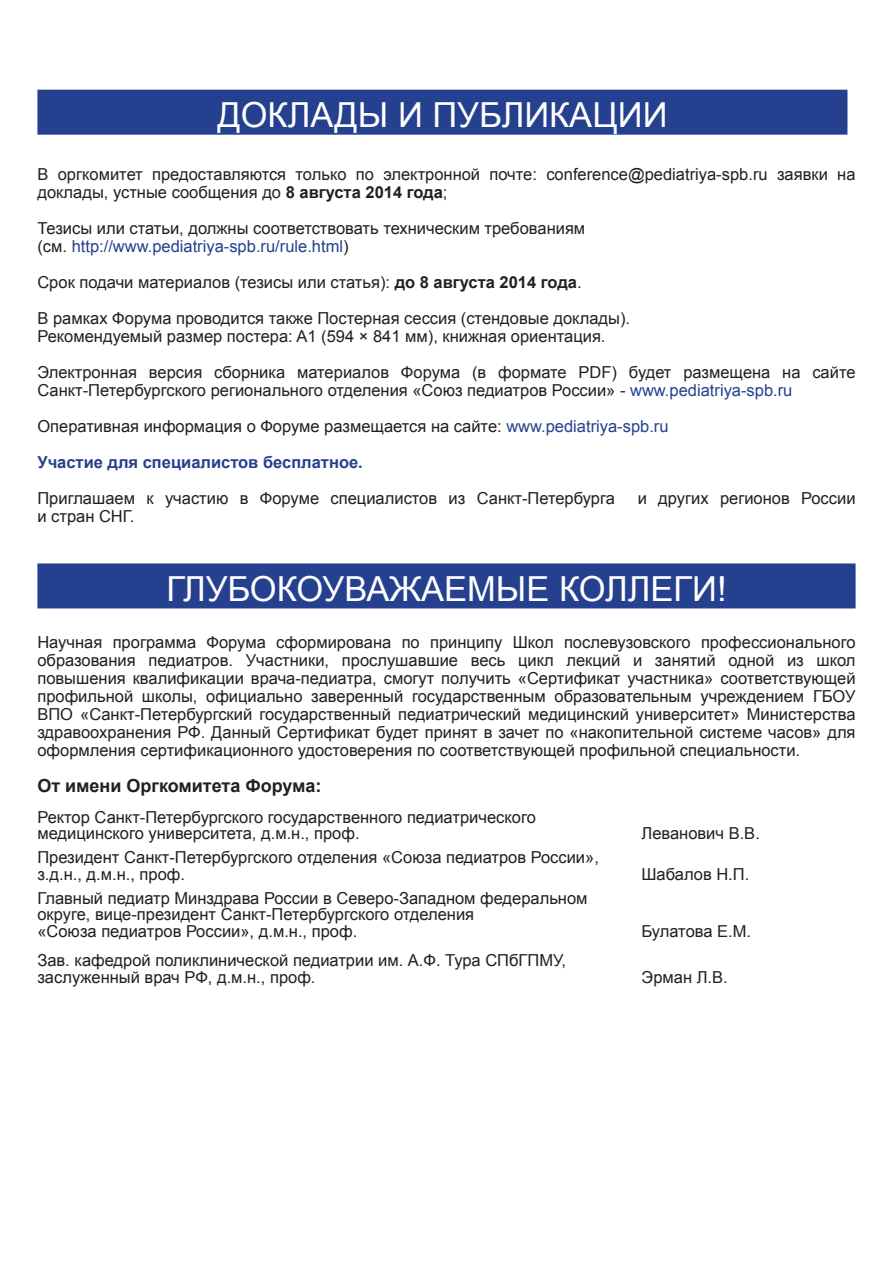
<style>
.page{position:relative;width:893px;height:1263px;background:#fff}
.page>*{position:absolute;margin:0;border:0;box-sizing:border-box;transform-origin:0 0}
.t1{font:34.5px "Arial";color:#fff}
.t2{font:700 18px "Arial";color:#231f20}
.t3{font:16.5px/18px "Arial";color:#231f20}
.s1{font-weight:700}
.s2{color:#25408e}
.s3{font-weight:700;color:#25408e}
</style>
<div class="page">
<div style="left:37px;top:90px;width:810px;height:45px;background:#25408e"></div>
<div style="left:37px;top:563px;width:819px;height:45px;background:#25408e"></div>
<h1 class="t1" style="left:217px;top:96px;width:452px">ДОКЛАДЫ И ПУБЛИКАЦИИ</h1>
<p class="t3" style="left:37px;top:165px;width:820px">В оргкомитет предоставляются только по электронной почте: conference@pediatriya-spb.ru заявки на доклады, устные сообщения до <span class="s1">8 августа 2014 года</span>;</p>
<p class="t3" style="left:37px;top:219px;width:549px">Тезисы или статьи, должны соответствовать техническим требованиям (см. <span class="s2">http://www.pediatriya-spb.ru/rule.html</span>)</p>
<p class="t3" style="left:37px;top:264px;width:594px;line-height:36px">Срок подачи материалов (тезисы или статья): <span class="s1">до 8 августа 2014 года</span>.<br>В рамках Форума проводится также Постерная сессия (стендовые доклады).</p>
<p class="t3" style="left:37px;top:318px;width:820px;line-height:36px">Рекомендуемый размер постера: A1 (594 × 841 мм), книжная ориентация.<br>Электронная версия сборника материалов Форума (в формате PDF) будет размещена на сайте</p>
<p class="t3" style="left:37px;top:372px;width:756px;line-height:36px">Санкт-Петербургского регионального отделения «Союз педиатров России» - <span class="s2">www.pediatriya-spb.ru<br></span>Оперативная информация о Форуме размещается на сайте: <span class="s2">www.pediatriya-spb.ru<br></span><span class="s3">Участие для специалистов бесплатное.</span></p>
<p class="t3" style="left:37px;top:489px;width:579px">Приглашаем к участию в Форуме специалистов из Санкт-Петербурга</p>
<p class="t3" style="left:638px;top:489px;width:219px">и других регионов России</p>
<p class="t3" style="left:37px;top:507px;width:98px">и стран СНГ.</p>
<h1 class="t1" style="left:166px;top:570px;width:562px">ГЛУБОКОУВАЖАЕМЫЕ КОЛЛЕГИ!</h1>
<p class="t3" style="left:37px;top:633px;width:820px;text-align:justify">Научная программа Форума сформирована по принципу Школ послевузовского профессионального образования педиатров. Участники, прослушавшие весь цикл лекций и занятий одной из школ повышения квалификации врача-педиатра, смогут получить «Сертификат участника» соответствующей профильной школы, официально заверенный государственным образовательным учреждением ГБОУ ВПО «Санкт-Петербургский государственный педиатрический медицинский университет» Министерства здравоохранения РФ. Данный Сертификат будет принят в зачет по «накопительной системе часов» для оформления сертификационного удостоверения по соответствующей профильной специальности.</p>
<p class="t2" style="left:37px;top:776px;width:285px">От имени Оргкомитета Форума:</p>
<p class="t3" style="left:37px;top:809px;width:500px;line-height:16.5px">Ректор Санкт-Петербургского государственного педиатрического медицинского университета, д.м.н., проф.</p>
<p class="t3" style="left:641px;top:825px;width:120px">Леванович В.В.</p>
<p class="t3" style="left:37px;top:849px;width:563px;line-height:16.5px">Президент Санкт-Петербургского отделения «Союза педиатров России», з.д.н., д.м.н., проф.</p>
<p class="t3" style="left:37px;top:890px;width:552px;line-height:16.5px">Главный педиатр Минздрава России в Северо-Западном федеральном округе, вице-президент Санкт-Петербургского отделения<br>«Союза педиатров России», д.м.н., проф.</p>
<p class="t3" style="left:37px;top:952px;width:530px;line-height:16.5px">Зав. кафедрой поликлинической педиатрии им. А.Ф. Тура СПбГПМУ, заслуженный врач РФ, д.м.н., проф.</p>
<p class="t3" style="left:641px;top:865px;width:109px">Шабалов Н.П.</p>
<p class="t3" style="left:641px;top:922px;width:111px">Булатова Е.М.</p>
<p class="t3" style="left:641px;top:968px;width:88px">Эрман Л.В.</p>
</div>
